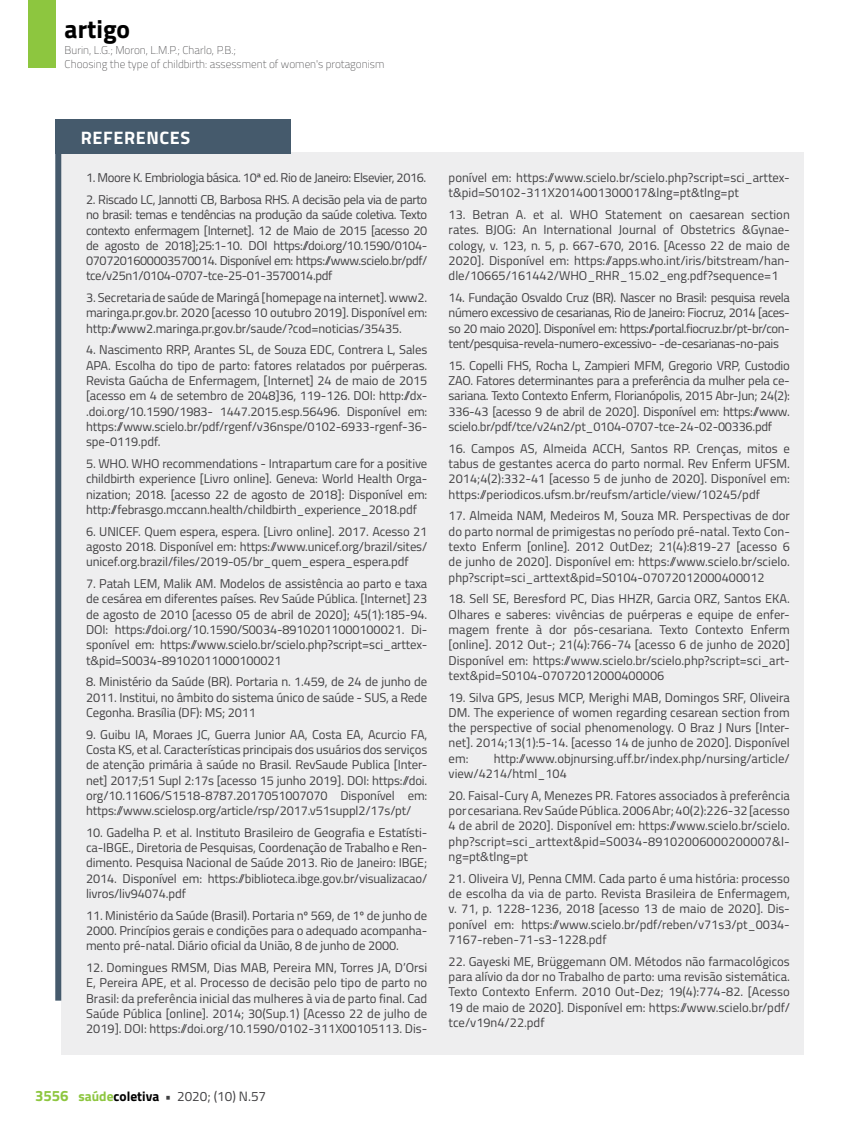
<style>
.page{position:relative;width:859px;height:1132px;background:#fff}
.page>*{position:absolute;margin:0;border:0;box-sizing:border-box;transform-origin:0 0}
.t1{font:700 25.5px "Titillium";color:#000}
.t2{font:700 18px "Titillium";letter-spacing:.035em;color:#fff}
.t3{font:13.5px "Titillium";color:#414042}
.t4{font:12.75px/15.3px "Titillium";letter-spacing:-.01em;color:#414042;text-align:justify}
.t5{font:12.75px "Titillium";letter-spacing:-.03em;color:#414042}
.t6{font:100 11.25px/13.5px "Titillium";color:#414042}
.s1{font-weight:700;font-size:15px;color:#8dc63f}
.s2{font-weight:700;color:#8dc63f}
.s3{font-weight:700;color:#000}
.s4{font-weight:700}
</style>
<div class="page">
<div style="left:28px;top:0;width:27px;height:68px;background:#8dc63f"></div>
<div style="left:61px;top:152px;width:743px;height:902px;background:#eeeeef"></div>
<div style="left:55px;top:118px;width:236px;height:35px;background:#455a6c"></div>
<div style="left:55px;top:135px;width:6px;height:865px;background:#455a6c"></div>
<h1 class="t1" style="left:65px;top:10px;width:67px">artigo</h1>
<p class="t6" style="left:65px;top:43px;width:321px">Burin, L.G.; Moron, L.M.P.; Charlo, P.B.;<br>Choosing the type of childbirth: assessment of women's protagonism</p>
<h2 class="t2" style="left:81px;top:124px;width:111px">REFERENCES</h2>
<p class="t5" style="left:86px;top:168px;width:342px">1. Moore K. Embriologia básica. 10ª ed. Rio de Janeiro: Elsevier, 2016.</p>
<p class="t4" style="left:86px;top:191px;width:343px">2. Riscado LC, Jannotti CB, Barbosa RHS. A decisão pela via de parto no brasil: temas e tendências na produção da saúde coletiva. Texto contexto enfermagem [Internet]. 12 de Maio de 2015 [acesso 20 de agosto de 2018];25:1-10. DOI https://doi.org/10.1590/0104- 0707201600003570014. Disponível em: https://www.scielo.br/pdf/ tce/v25n1/0104-0707-tce-25-01-3570014.pdf</p>
<p class="t4" style="left:86px;top:289px;width:343px">3. Secretaria de saúde de Maringá [homepage na internet]. www2. maringa.pr.gov.br. 2020 [acesso 10 outubro 2019]. Disponível em: http://www2.maringa.pr.gov.br/saude/?cod=noticias/35435.</p>
<p class="t4" style="left:86px;top:341px;width:343px">4. Nascimento RRP, Arantes SL, de Souza EDC, Contrera L, Sales APA. Escolha do tipo de parto: fatores relatados por puérperas.<br>Revista Gaúcha de Enfermagem, [Internet] 24 de maio de 2015 [acesso em 4 de setembro de 2048]36, 119-126. DOI: http://dx-.doi.org/10.1590/1983- 1447.2015.esp.56496. Disponível em: https://www.scielo.br/pdf/rgenf/v36nspe/0102-6933-rgenf-36- spe-0119.pdf.</p>
<p class="t4" style="left:86px;top:455px;width:343px">5. WHO. WHO recommendations - Intrapartum care for a positive childbirth experience [Livro online]. Geneva: World Health Orga&shy;nization; 2018. [acesso 22 de agosto de 2018]: Disponível em: http://febrasgo.mccann.health/childbirth_experience_2018.pdf</p>
<p class="t4" style="left:86px;top:522px;width:343px">6. UNICEF. Quem espera, espera. [Livro online]. 2017. Acesso 21 agosto 2018. Disponível em: https://www.unicef.org/brazil/sites/ unicef.org.brazil/files/2019-05/br_quem_espera_espera.pdf</p>
<p class="t4" style="left:86px;top:575px;width:343px">7. Patah LEM, Malik AM. Modelos de assistência ao parto e taxa de cesárea em diferentes países. Rev Saúde Pública. [Internet] 23 de agosto de 2010 [acesso 05 de abril de 2020]; 45(1):185-94.<br>DOI: https://doi.org/10.1590/S0034-89102011000100021. Di&shy;sponível em: https://www.scielo.br/scielo.php?script=sci_arttex&shy;t&amp;pid=S0034-89102011000100021</p>
<p class="t4" style="left:86px;top:673px;width:343px">8. Ministério da Saúde (BR). Portaria n. 1.459, de 24 de junho de 2011. Institui, no âmbito do sistema único de saúde - SUS, a Rede Cegonha. Brasília (DF): MS; 2011</p>
<p class="t4" style="left:86px;top:725px;width:343px">9. Guibu IA, Moraes JC, Guerra Junior AA, Costa EA, Acurcio FA, Costa KS, et al. Características principais dos usuários dos serviços de atenção primária à saúde no Brasil. RevSaude Publica [Inter&shy;net] 2017;51 Supl 2:17s [acesso 15 junho 2019]. DOI: https://doi. org/10.11606/S1518-8787.2017051007070 Disponível em: https://www.scielosp.org/article/rsp/2017.v51suppl2/17s/pt/</p>
<p class="t4" style="left:86px;top:823px;width:343px">10. Gadelha P. et al. Instituto Brasileiro de Geografia e Estatísti&shy;ca-IBGE., Diretoria de Pesquisas, Coordenação de Trabalho e Ren&shy;dimento. Pesquisa Nacional de Saúde 2013. Rio de Janeiro: IBGE; 2014. Disponível em: https://biblioteca.ibge.gov.br/visualizacao/ livros/liv94074.pdf</p>
<p class="t4" style="left:86px;top:906px;width:343px">11. Ministério da Saúde (Brasil). Portaria nº 569, de 1º de junho de 2000. Princípios gerais e condições para o adequado acompanha&shy;mento pré-natal. Diário oficial da União, 8 de junho de 2000.</p>
<p class="t4" style="left:86px;top:959px;width:343px">12. Domingues RMSM, Dias MAB, Pereira MN, Torres JA, D’Orsi E, Pereira APE, et al. Processo de decisão pelo tipo de parto no Brasil: da preferência inicial das mulheres à via de parto final. Cad Saúde Pública [online]. 2014; 30(Sup.1) [Acesso 22 de julho de 2019]. DOI: https://doi.org/10.1590/0102-311X00105113. Dis-</p>
<p class="t4" style="left:449px;top:169px;width:343px">ponível em: https://www.scielo.br/scielo.php?script=sci_arttex&shy;t&amp;pid=S0102-311X2014001300017&amp;lng=pt&amp;tlng=pt</p>
<p class="t4" style="left:449px;top:206px;width:343px">13. Betran A. et al. WHO Statement on caesarean section rates. BJOG: An International Journal of Obstetrics &amp;Gynae&shy;cology, v. 123, n. 5, p. 667-670, 2016. [Acesso 22 de maio de 2020]. Disponível em: https://apps.who.int/iris/bitstream/han&shy;dle/10665/161442/WHO_RHR_15.02_eng.pdf?sequence=1</p>
<p class="t4" style="left:449px;top:289px;width:343px">14. Fundação Osvaldo Cruz (BR). Nascer no Brasil: pesquisa revela número excessivo de cesarianas, Rio de Janeiro: Fiocruz, 2014 [aces&shy;so 20 maio 2020]. Disponível em: https://portal.fiocruz.br/pt-br/con&shy;tent/pesquisa-revela-numero-excessivo- -de-cesarianas-no-pais</p>
<p class="t4" style="left:449px;top:357px;width:343px">15. Copelli FHS, Rocha L, Zampieri MFM, Gregorio VRP, Custodio ZAO. Fatores determinantes para a preferência da mulher pela ce&shy;sariana. Texto Contexto Enferm, Florianópolis, 2015 Abr-Jun; 24(2):<br>336-43 [acesso 9 de abril de 2020]. Disponível em: https://www. scielo.br/pdf/tce/v24n2/pt_0104-0707-tce-24-02-00336.pdf</p>
<p class="t4" style="left:449px;top:440px;width:343px">16. Campos AS, Almeida ACCH, Santos RP. Crenças, mitos e tabus de gestantes acerca do parto normal. Rev Enferm UFSM.<br>2014;4(2):332-41 [acesso 5 de junho de 2020]. Disponível em: https://periodicos.ufsm.br/reufsm/article/view/10245/pdf</p>
<p class="t4" style="left:449px;top:507px;width:343px">17. Almeida NAM, Medeiros M, Souza MR. Perspectivas de dor do parto normal de primigestas no período pré-natal. Texto Con&shy;texto Enferm [online]. 2012 OutDez; 21(4):819-27 [acesso 6 de junho de 2020]. Disponível em: https://www.scielo.br/scielo. php?script=sci_arttext&amp;pid=S0104-07072012000400012</p>
<p class="t4" style="left:449px;top:590px;width:343px">18. Sell SE, Beresford PC, Dias HHZR, Garcia ORZ, Santos EKA.<br>Olhares e saberes: vivências de puérperas e equipe de enfer&shy;magem frente à dor pós-cesariana. Texto Contexto Enferm [online]. 2012 Out-; 21(4):766-74 [acesso 6 de junho de 2020] Disponível em: https://www.scielo.br/scielo.php?script=sci_art&shy;text&amp;pid=S0104-07072012000400006</p>
<p class="t4" style="left:449px;top:688px;width:343px">19. Silva GPS, Jesus MCP, Merighi MAB, Domingos SRF, Oliveira DM. The experience of women regarding cesarean section from the perspective of social phenomenology. O Braz J Nurs [Inter&shy;net]. 2014;13(1):5-14. [acesso 14 de junho de 2020]. Disponível em:</p>
<p class="t4" style="left:449px;top:749px;width:343px;text-indent:45px">http://www.objnursing.uff.br/index.php/nursing/article/ view/4214/html_104</p>
<p class="t4" style="left:449px;top:786px;width:343px">20. Faisal-Cury A, Menezes PR. Fatores associados à preferência por cesariana. Rev Saúde Pública. 2006 Abr; 40(2):226-32 [acesso 4 de abril de 2020]. Disponível em: https://www.scielo.br/scielo. php?script=sci_arttext&amp;pid=S0034-89102006000200007&amp;l&shy;ng=pt&amp;tlng=pt</p>
<p class="t4" style="left:449px;top:869px;width:343px">21. Oliveira VJ, Penna CMM. Cada parto é uma história: processo de escolha da via de parto. Revista Brasileira de Enfermagem, v. 71, p. 1228-1236, 2018 [acesso 13 de maio de 2020]. Dis&shy;ponível em: https://www.scielo.br/pdf/reben/v71s3/pt_0034- 7167-reben-71-s3-1228.pdf</p>
<p class="t4" style="left:449px;top:952px;width:343px">22. Gayeski ME, Brüggemann OM. Métodos não farmacológicos para alívio da dor no Trabalho de parto: uma revisão sistemática.<br>Texto Contexto Enferm. 2010 Out-Dez; 19(4):774-82. [Acesso 19 de maio de 2020]. Disponível em: https://www.scielo.br/pdf/ tce/v19n4/22.pdf</p>
<p class="t3" style="left:35px;top:1086px;width:233px"><span class="s1">3556</span> <span class="s2">saúde</span><span class="s3">coletiva</span> <span class="s4">•</span> 2020; (10) N.57</p>
</div>
